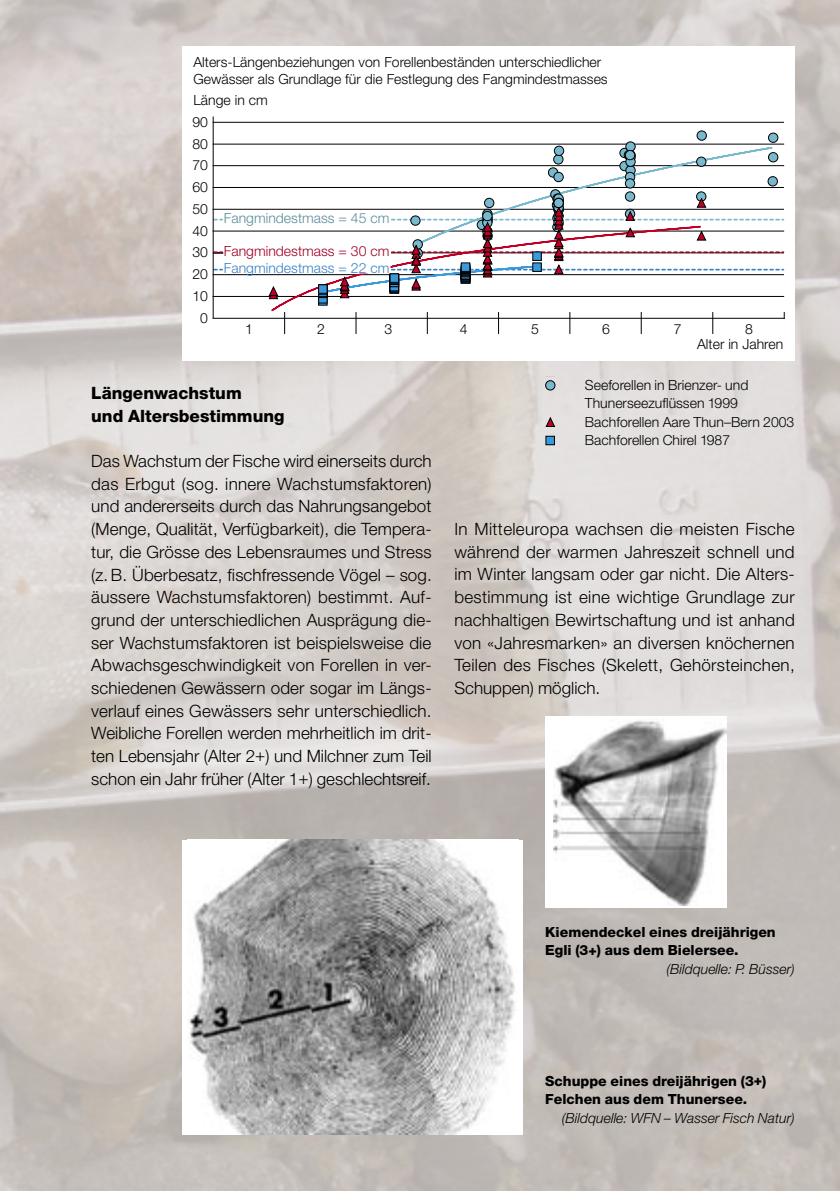
<style>
.page{position:relative;width:840px;height:1191px;background:#fff}
.page>*{position:absolute;margin:0;border:0;box-sizing:border-box;transform-origin:0 0}
.Grundschrift_KantonBern_A5{font:300 17px/22.6px "Helvetica Neue";color:#000;text-align:justify}
.Untertitel_Grundschrift_fett_KantonBern_{font:800 17px/22.6px "Helvetica Neue";color:#000}
.Bildunterschrift_KantonBern_A5{font:300 14px/18.4px "Helvetica Neue";color:#000}
.Bildunterschrift_KantonBern_A5-2{font:800 14px/18.4px "Helvetica Neue";color:#000}
.Bildunterschrift_KantonBern_A5-3{font:italic 300 14px "Helvetica Neue";color:#000}
.t1{font:300 14px/17.2px "Helvetica Neue";color:#a00022}
.t2{font:300 14px "Helvetica Neue";color:#5b8c9b}
.s1{color:#3a82c6}
</style>
<div class="page">
<img style="left:0;top:0;width:839px;height:1191px">
<div style="left:182px;top:840px;width:340px;height:294px;background:#fff"></div>
<img style="left:189px;top:840px;width:326px;height:294px">
<div style="left:545px;top:717px;width:181px;height:191px;background:#fff"></div>
<img style="left:553px;top:720px;width:173px;height:186px">
<div style="left:545px;top:381px;width:9px;height:9px;background:#78b9ce;border-radius:50%"></div>
<div style="left:545px;top:380px;width:10px;height:10px;border:1px solid #000;border-radius:50%"></div>
<svg style="left:545px;top:417px;width:10px;height:10px"></svg>
<div style="left:545px;top:436px;width:9px;height:9px;background:#3a9bdc"></div>
<div style="left:545px;top:436px;width:9px;height:9px;border:1px solid #000"></div>
<div style="left:182px;top:46px;width:612px;height:315px;background:#fff"></div>
<hr style="left:213px;top:209px;width:570px;height:1px;background:#000">
<hr style="left:213px;top:187px;width:570px;height:1px;background:#000">
<hr style="left:213px;top:165px;width:570px;height:1px;background:#000">
<hr style="left:213px;top:144px;width:570px;height:1px;background:#000">
<hr style="left:213px;top:122px;width:570px;height:1px;background:#000">
<hr style="left:213px;top:296px;width:570px;height:1px;background:#000">
<hr style="left:213px;top:274px;width:570px;height:1px;background:#000">
<hr style="left:213px;top:231px;width:570px;height:1px;background:#000">
<svg style="left:214px;top:251px;width:8px;height:3px"></svg>
<div style="left:554px;top:146px;width:9px;height:9px;background:#535556;border-radius:50%"></div>
<div style="left:554px;top:146px;width:10px;height:10px;border:1px solid #000;border-radius:50%"></div>
<div style="left:696px;top:131px;width:10px;height:9px;background:#78b9ce;border-radius:50%"></div>
<div style="left:696px;top:131px;width:10px;height:10px;border:1px solid #000;border-radius:50%"></div>
<div style="left:768px;top:133px;width:9px;height:9px;background:#78b9ce;border-radius:50%"></div>
<div style="left:768px;top:133px;width:9px;height:10px;border:1px solid #000;border-radius:50%"></div>
<div style="left:625px;top:142px;width:10px;height:9px;background:#78b9ce;border-radius:50%"></div>
<div style="left:625px;top:142px;width:10px;height:9px;border:1px solid #000;border-radius:50%"></div>
<svg style="left:268px;top:147px;width:516px;height:186px"></svg>
<hr style="left:213px;top:117px;width:1px;height:201px;background:#000">
<hr style="left:213px;top:318px;width:571px;height:1px;background:#000">
<p class="Bildunterschrift_KantonBern_A5" style="left:422px;top:49px;width:9px">6</p>
<p class="Bildunterschrift_KantonBern_A5" style="left:422px;top:73px;width:17px">60</p>
<p class="Bildunterschrift_KantonBern_A5" style="left:422px;top:51px;width:17px">70</p>
<p class="Bildunterschrift_KantonBern_A5" style="left:422px;top:75px;width:17px">80</p>
<p class="Bildunterschrift_KantonBern_A5" style="left:193px;top:54px;width:415px;line-height:16.8px">Alters-Längenbeziehungen von Forellenbeständen unterschiedlicher<br>Gewässer als Grundlage für die Festlegung des Fangmindestmasses</p>
<p class="Bildunterschrift_KantonBern_A5" style="left:422px;top:53px;width:17px">90</p>
<p class="Bildunterschrift_KantonBern_A5" style="left:422px;top:71px;width:9px">5</p>
<p class="Bildunterschrift_KantonBern_A5" style="left:193px;top:91px;width:76px">Länge in cm</p>
<p class="Bildunterschrift_KantonBern_A5" style="left:192px;top:112px;width:17px">90</p>
<p class="Bildunterschrift_KantonBern_A5" style="left:192px;top:134px;width:17px">80</p>
<p class="Bildunterschrift_KantonBern_A5" style="left:192px;top:156px;width:17px">70</p>
<p class="Bildunterschrift_KantonBern_A5" style="left:192px;top:177px;width:17px">60</p>
<p class="Bildunterschrift_KantonBern_A5" style="left:192px;top:199px;width:17px">50</p>
<p class="Bildunterschrift_KantonBern_A5" style="left:192px;top:221px;width:17px">40</p>
<p class="Bildunterschrift_KantonBern_A5" style="left:192px;top:243px;width:17px">30</p>
<p class="Bildunterschrift_KantonBern_A5" style="left:192px;top:265px;width:17px">20</p>
<p class="Bildunterschrift_KantonBern_A5" style="left:192px;top:286px;width:17px">10</p>
<p class="Bildunterschrift_KantonBern_A5" style="left:200px;top:308px;width:9px">0</p>
<p class="t2" style="left:224px;top:209px;width:167px">Fangmindestmass = 45 cm</p>
<p class="t1" style="left:224px;top:242px;width:167px">Fangmindestmass = 30 cm<br><span class="s1">Fangmindestmass = 22 cm</span></p>
<p class="Bildunterschrift_KantonBern_A5" style="left:245px;top:319px;width:9px">1</p>
<p class="Bildunterschrift_KantonBern_A5" style="left:317px;top:319px;width:9px">2</p>
<p class="Bildunterschrift_KantonBern_A5" style="left:384px;top:319px;width:9px">3</p>
<p class="Bildunterschrift_KantonBern_A5" style="left:459px;top:319px;width:9px">4</p>
<p class="Bildunterschrift_KantonBern_A5" style="left:531px;top:319px;width:9px">5</p>
<p class="Bildunterschrift_KantonBern_A5" style="left:602px;top:319px;width:9px">6</p>
<p class="Bildunterschrift_KantonBern_A5" style="left:673px;top:319px;width:9px">7</p>
<p class="Bildunterschrift_KantonBern_A5" style="left:744px;top:319px;width:9px">8</p>
<p class="Bildunterschrift_KantonBern_A5" style="left:697px;top:335px;width:88px">Alter in Jahren</p>
<p class="Untertitel_Grundschrift_fett_KantonBern_" style="left:91px;top:382px;width:195px">Längenwachstum<br>und Altersbestimmung</p>
<p class="Grundschrift_KantonBern_A5" style="left:91px;top:449px;width:342px">Das Wachstum der Fische wird einerseits durch das Erbgut (sog. innere Wachstumsfaktoren) und andererseits durch das Nahrungsangebot (Menge, Qualität, Verfügbarkeit), die Tempera&shy;tur, die Grösse des Lebensraumes und Stress (z. B. Überbesatz, fischfressende Vögel – sog. äussere Wachstumsfaktoren) bestimmt. Auf&shy;grund der unterschiedlichen Ausprägung die&shy;ser Wachstumsfaktoren ist beispielsweise die Abwachsgeschwindigkeit von Forellen in ver&shy;schiedenen Gewässern oder sogar im Längs&shy;verlauf eines Gewässers sehr unterschiedlich.<br>Weibliche Forellen werden mehrheitlich im drit&shy;ten Lebensjahr (Alter 2+) und Milchner zum Teil schon ein Jahr früher (Alter 1+) geschlechtsreif.</p>
<p class="Bildunterschrift_KantonBern_A5" style="left:584px;top:375px;width:211px">Seeforellen in Brienzer- und<br>Thunerseezuflüssen 1999<br>Bachforellen Aare Thun–Bern 2003<br>Bachforellen Chirel 1987</p>
<p class="Grundschrift_KantonBern_A5" style="left:454px;top:517px;width:342px">In Mitteleuropa wachsen die meisten Fische während der warmen Jahreszeit schnell und im Winter langsam oder gar nicht. Die Alters&shy;bestimmung ist eine wichtige Grundlage zur nachhaltigen Bewirtschaftung und ist anhand von «Jahresmarken» an diversen knöchernen Teilen des Fisches (Skelett, Gehörsteinchen, Schuppen) möglich.</p>
<p class="Bildunterschrift_KantonBern_A5-2" style="left:545px;top:922px;width:232px">Kiemendeckel eines dreijährigen<br>Egli (3+) aus dem Bielersee.</p>
<p class="Bildunterschrift_KantonBern_A5-3" style="left:666px;top:960px;width:130px">(Bildquelle: P. Büsser)</p>
<p class="Bildunterschrift_KantonBern_A5-2" style="left:545px;top:1071px;width:223px">Schuppe eines dreijährigen (3+)<br>Felchen aus dem Thunersee.</p>
<p class="Bildunterschrift_KantonBern_A5-3" style="left:561px;top:1109px;width:234px">(Bildquelle: WFN – Wasser Fisch Natur)</p>
</div>
